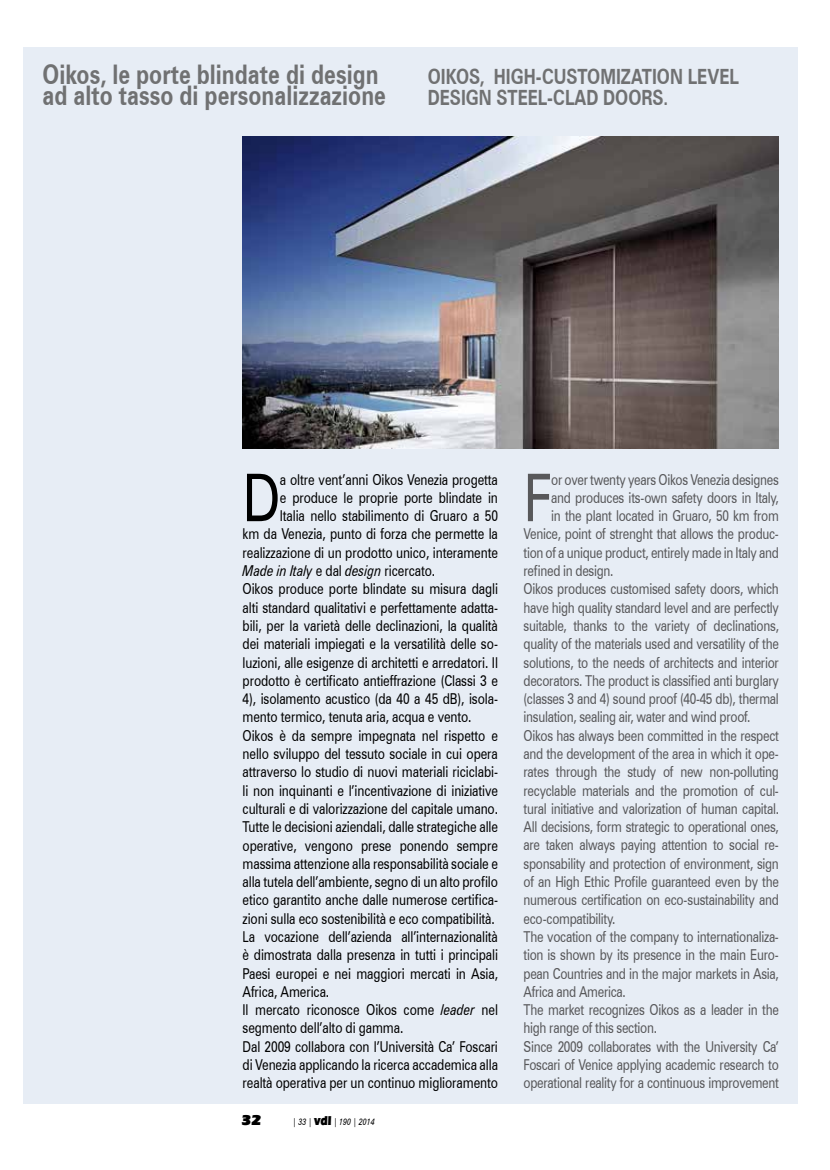
<style>
.page{position:relative;width:830px;height:1170px;background:#fff}
.page>*{position:absolute;margin:0;border:0;box-sizing:border-box;transform-origin:0 0}
.t1{font:65.7px "Zurich BT";color:#000;scale:.8 1}
.t2{font:65.7px "Zurich BT";color:#58585a;scale:.8 1}
.t3{font:700 27px/21px "Zurich BT";color:#707172;scale:.8 1}
.t4{font:700 21px/21px "Zurich BT";color:#707172;scale:.8 1}
.t5{font:15px "Zurich BT";letter-spacing:-.025em;color:#58585a;scale:.79 1}
.t6{font:15px "Zurich BT";letter-spacing:-.01em;color:#000;scale:.8 1}
.t7{font:italic 15px "Zurich BT";letter-spacing:-.01em;color:#000;scale:.8 1}
.t8{font:900 15px "Eras IT Cby BT";color:#000}
.t9{font:italic 9px "Zurich BT";color:#000;scale:.8 1}
.s1{font-style:normal}
.s2{font-style:italic}
.s3{font-family:"Eras IT Cby BT";font-weight:900;font-style:normal;font-size:13.5px}
</style>
<div class="page">
<div style="left:23px;top:48px;width:774px;height:1056px;background:#e7edf5"></div>
<img style="left:242px;top:137px;width:536px;height:311px">
<p class="t3" style="left:43px;top:63px;width:430px">Oikos, le porte blindate di design ad alto tasso di personalizzazione</p>
<p class="t4" style="left:427px;top:65px;width:390px">OIKOS, HIGH-CUSTOMIZATION LEVEL<br>DESIGN STEEL-CLAD DOORS.</p>
<p class="t1" style="left:242px;top:451px;width:49px">D</p>
<p class="t6" style="left:280px;top:468px;width:274px">a oltre vent’anni Oikos Venezia progetta</p>
<p class="t6" style="left:280px;top:487px;width:274px">e produce le proprie porte blindate in</p>
<p class="t6" style="left:280px;top:505px;width:274px">Italia nello stabilimento di Gruaro a 50</p>
<p class="t6" style="left:242px;top:523px;width:320px">km da Venezia, punto di forza che permette la</p>
<p class="t6" style="left:242px;top:542px;width:320px">realizzazione di un prodotto unico, interamente</p>
<p class="t7" style="left:242px;top:560px;width:242px">Made in Italy <span class="s1">e dal</span> design <span class="s1">ricercato.</span></p>
<p class="t6" style="left:242px;top:578px;width:320px">Oikos produce porte blindate su misura dagli</p>
<p class="t6" style="left:242px;top:596px;width:320px">alti standard qualitativi e perfettamente adatta-</p>
<p class="t6" style="left:242px;top:615px;width:320px">bili, per la varietà delle declinazioni, la qualità</p>
<p class="t6" style="left:242px;top:633px;width:320px">dei materiali impiegati e la versatilità delle so-</p>
<p class="t6" style="left:242px;top:651px;width:320px">luzioni, alle esigenze di architetti e arredatori. Il</p>
<p class="t6" style="left:242px;top:670px;width:320px">prodotto è certificato antieffrazione (Classi 3 e</p>
<p class="t6" style="left:242px;top:688px;width:320px">4), isolamento acustico (da 40 a 45 dB), isola-</p>
<p class="t6" style="left:242px;top:706px;width:287px">mento termico, tenuta aria, acqua e vento.</p>
<p class="t6" style="left:242px;top:724px;width:320px">Oikos è da sempre impegnata nel rispetto e</p>
<p class="t6" style="left:242px;top:743px;width:320px">nello sviluppo del tessuto sociale in cui opera</p>
<p class="t6" style="left:242px;top:761px;width:320px">attraverso lo studio di nuovi materiali riciclabi-</p>
<p class="t6" style="left:242px;top:779px;width:320px">li non inquinanti e l’incentivazione di iniziative</p>
<p class="t6" style="left:242px;top:797px;width:320px">culturali e di valorizzazione del capitale umano.</p>
<p class="t6" style="left:242px;top:816px;width:320px">Tutte le decisioni aziendali, dalle strategiche alle</p>
<p class="t6" style="left:242px;top:834px;width:320px">operative, vengono prese ponendo sempre</p>
<p class="t6" style="left:242px;top:852px;width:320px">massima attenzione alla responsabilità sociale e</p>
<p class="t6" style="left:242px;top:871px;width:320px">alla tutela dell’ambiente, segno di un alto profilo</p>
<p class="t6" style="left:242px;top:889px;width:320px">etico garantito anche dalle numerose certifica-</p>
<p class="t6" style="left:242px;top:907px;width:316px">zioni sulla eco sostenibilità e eco compatibilità.</p>
<p class="t6" style="left:242px;top:925px;width:320px">La vocazione dell’azienda all’internazionalità</p>
<p class="t6" style="left:242px;top:944px;width:320px">è dimostrata dalla presenza in tutti i principali</p>
<p class="t6" style="left:242px;top:962px;width:320px">Paesi europei e nei maggiori mercati in Asia,</p>
<p class="t6" style="left:242px;top:980px;width:110px">Africa, America.</p>
<p class="t6" style="left:242px;top:999px;width:320px">Il mercato riconosce Oikos come <span class="s2">leader</span> nel</p>
<p class="t6" style="left:242px;top:1017px;width:202px">segmento dell’alto di gamma.</p>
<p class="t6" style="left:242px;top:1035px;width:320px">Dal 2009 collabora con l’Università Ca’ Foscari</p>
<p class="t6" style="left:242px;top:1053px;width:320px">di Venezia applicando la ricerca accademica alla</p>
<p class="t6" style="left:242px;top:1072px;width:320px">realtà operativa per un continuo miglioramento</p>
<p class="t8" style="left:241px;top:1110px;width:21px">32</p>
<p class="t9" style="left:293px;top:1115px;width:104px">| 33 | <span class="s3">vdl</span> | 190 | 2014</p>
<p class="t2" style="left:523px;top:451px;width:38px">F</p>
<p class="t5" style="left:551px;top:468px;width:290px">or over twenty years Oikos Venezia designes</p>
<p class="t5" style="left:551px;top:487px;width:290px">and produces its-own safety doors in Italy,</p>
<p class="t5" style="left:551px;top:505px;width:289px">in the plant located in Gruaro, 50 km from</p>
<p class="t5" style="left:523px;top:523px;width:324px">Venice, point of strenght that allows the produc-</p>
<p class="t5" style="left:523px;top:542px;width:324px">tion of a unique product, entirely made in Italy and</p>
<p class="t5" style="left:523px;top:560px;width:115px">refined in design.</p>
<p class="t5" style="left:523px;top:578px;width:324px">Oikos produces customised safety doors, which</p>
<p class="t5" style="left:523px;top:596px;width:324px">have high quality standard level and are perfectly</p>
<p class="t5" style="left:523px;top:615px;width:324px">suitable, thanks to the variety of declinations,</p>
<p class="t5" style="left:523px;top:633px;width:324px">quality of the materials used and versatility of the</p>
<p class="t5" style="left:523px;top:651px;width:324px">solutions, to the needs of architects and interior</p>
<p class="t5" style="left:523px;top:669px;width:324px">decorators. The product is classified anti burglary</p>
<p class="t5" style="left:523px;top:688px;width:324px">(classes 3 and 4) sound proof (40-45 db), thermal</p>
<p class="t5" style="left:523px;top:706px;width:288px">insulation, sealing air, water and wind proof.</p>
<p class="t5" style="left:523px;top:724px;width:324px">Oikos has always been committed in the respect</p>
<p class="t5" style="left:523px;top:743px;width:324px">and the development of the area in which it ope-</p>
<p class="t5" style="left:523px;top:761px;width:324px">rates through the study of new non-polluting</p>
<p class="t5" style="left:523px;top:779px;width:324px">recyclable materials and the promotion of cul-</p>
<p class="t5" style="left:523px;top:797px;width:325px">tural initiative and valorization of human capital.</p>
<p class="t5" style="left:523px;top:816px;width:324px">All decisions, form strategic to operational ones,</p>
<p class="t5" style="left:523px;top:834px;width:324px">are taken always paying attention to social re-</p>
<p class="t5" style="left:523px;top:852px;width:324px">sponsability and protection of environment, sign</p>
<p class="t5" style="left:523px;top:871px;width:324px">of an High Ethic Profile guaranteed even by the</p>
<p class="t5" style="left:523px;top:889px;width:324px">numerous certification on eco-sustainability and</p>
<p class="t5" style="left:523px;top:907px;width:118px">eco-compatibility.</p>
<p class="t5" style="left:523px;top:925px;width:324px">The vocation of the company to internationaliza-</p>
<p class="t5" style="left:523px;top:944px;width:324px">tion is shown by its presence in the main Euro-</p>
<p class="t5" style="left:523px;top:962px;width:324px">pean Countries and in the major markets in Asia,</p>
<p class="t5" style="left:523px;top:980px;width:131px">Africa and America.</p>
<p class="t5" style="left:523px;top:999px;width:324px">The market recognizes Oikos as a leader in the</p>
<p class="t5" style="left:523px;top:1017px;width:170px">high range of this section.</p>
<p class="t5" style="left:523px;top:1035px;width:324px">Since 2009 collaborates with the University Ca’</p>
<p class="t5" style="left:523px;top:1053px;width:324px">Foscari of Venice applying academic research to</p>
<p class="t5" style="left:523px;top:1072px;width:324px">operational reality for a continuous improvement</p>
</div>
